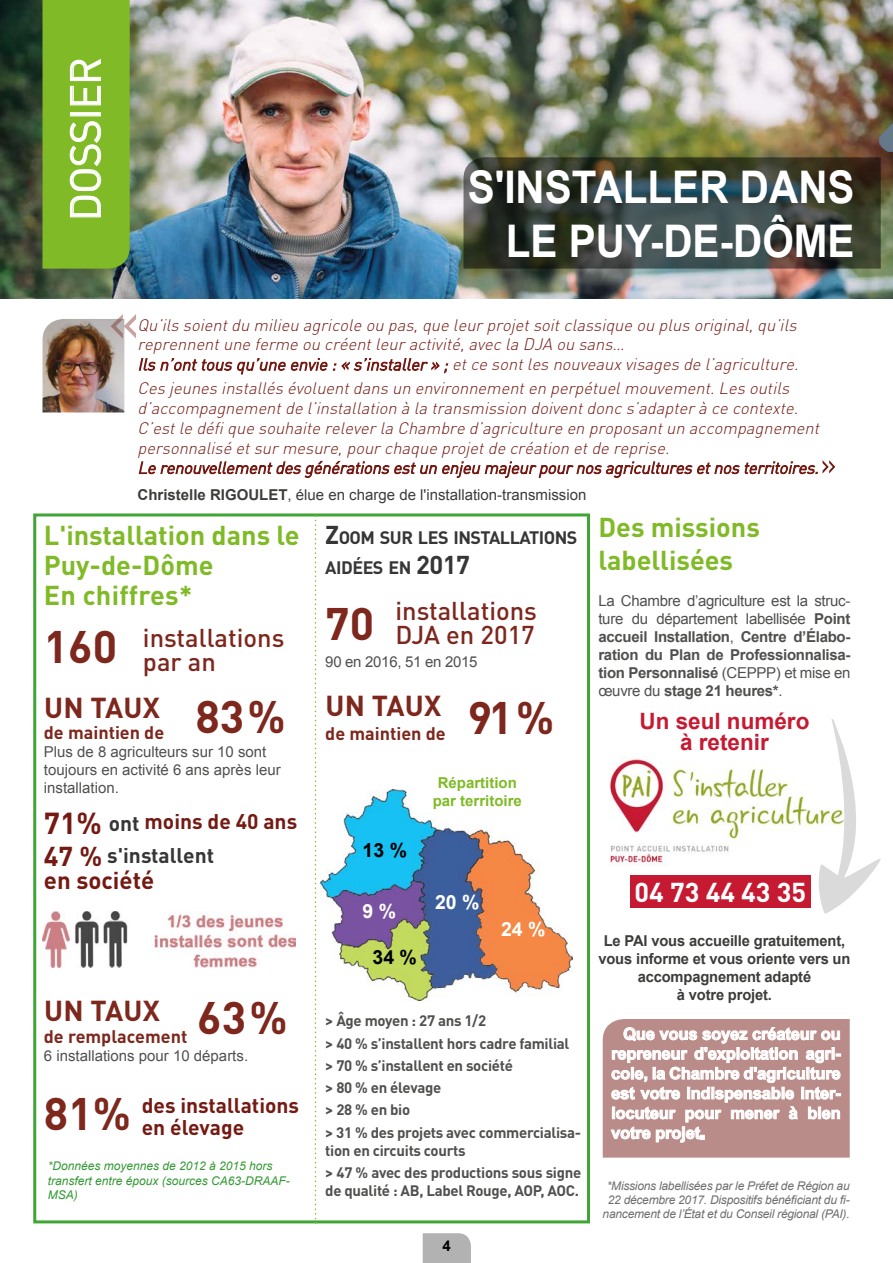
<style>
.page{position:relative;width:893px;height:1263px;background:#fff}
.page>*{position:absolute;margin:0;border:0;box-sizing:border-box;transform-origin:0 0}
.t1{font:700 45px/54px "Arial";color:#fff;text-align:right;scale:.9 1}
.t2{font:700 45px "DIN Pro";color:#7d271d}
.t3{font:42px "DIN";letter-spacing:-.02em;color:#fff}
.t4{font:700 28.5px "DIN Pro";letter-spacing:.01em;color:#7d271d}
.t5{font:700 27px/30px "DIN Pro";color:#80ba27}
.t6{font:700 27px "DIN Pro";color:#fff}
.t7{font:500 25.5px/24px "DIN Pro";color:#7d271d}
.t8{font:700 24px "DIN Pro";color:#741a13}
.t9{font:700 22.5px/21px "Arial";color:#c61a32;text-align:center}
.t10{font:700 21px/33.9px "DIN Pro";color:#373636}
.t11{font:700 21px/22.5px "DIN Pro";color:#741a13}
.t12{font:700 19.5px "Arial";color:#fff}
.t13{font:700 19.5px "Arial";color:#000}
.t14{font:700 18px "DIN Pro";color:#7d271d}
.t15{font:700 17.85px/30.6px "DIN Pro";letter-spacing:-.03em;color:#373636}
.t16{font:italic 300 16.5px/19.8px "DIN";color:#741a13}
.t17{font:700 16.5px/19.8px "Arial";letter-spacing:-.01em;color:#fff;text-align:justify}
.t18{font:700 15px/22.2px "DIN Pro";letter-spacing:-.02em;color:#50504f}
.t19{font:700 15px/18px "Arial";letter-spacing:-.02em;color:#50504f;text-align:justify}
.t20{font:15px/18px "Arial";color:#50504f}
.t21{font:700 15px/18px "Arial";letter-spacing:-.01em;color:#3c3c3b;text-align:center}
.t22{font:15px "Arial";color:#3c3c3b}
.t23{font:700 15px/18px "Arial";color:#80ba27;text-align:center}
.t24{font:15px "Arial";letter-spacing:-.02em;color:#50504f}
.t25{font:700 15px "Arial";color:#000}
.t26{font:italic 12px/14.4px "Arial";letter-spacing:-.02em;color:#706f6f;text-align:center}
.t27{font:italic 12px/14.4px "Arial";color:#393}
.s1{font-weight:700}
.s2{font-size:30px;color:#741a13}
.s3{color:#741a13}
.s4{font-size:27px;color:#741a13}
.s5{font-size:25.5px}
.s6{font-weight:400}
</style>
<div class="page">
<div style="left:33px;top:513px;width:557px;height:710px;border:3px solid #3fa535"></div>
<img style="left:43px;top:319px;width:81px;height:93px">
<svg style="left:423px;top:1233px;width:48px;height:30px"></svg>
<img style="left:0;top:0;width:893px;height:299px">
<img style="left:879px;top:11px;width:14px;height:140px">
<svg style="left:139px;top:358px;width:309px;height:17px"></svg>
<svg style="left:139px;top:460px;width:696px;height:18px"></svg>
<svg style="left:463px;top:157px;width:418px;height:112px;background:#39423a"></svg>
<svg style="left:43px;top:0;width:87px;height:269px;background:#84bc30"></svg>
<svg style="left:111px;top:314px;width:25px;height:25px"></svg>
<svg style="left:315px;top:515px;width:1px;height:708px"></svg>
<img style="left:610px;top:759px;width:208px;height:107px">
<div style="left:630px;top:875px;width:180px;height:33px;background:#c61a32"></div>
<svg style="left:818px;top:719px;width:63px;height:195px"></svg>
<img style="left:42px;top:912px;width:254px;height:55px">
<img style="left:320px;top:790px;width:253px;height:211px">
<svg style="left:603px;top:1019px;width:247px;height:138px;background:#c5a09d"></svg>
<h2 class="t3" style="left:59px;top:221px;width:165px;rotate:-90deg">DOSSIER</h2>
<h1 class="t1" style="left:468px;top:162px;width:431px">S'INSTALLER DANS<br>LE PUY-DE-DÔME</h1>
<p class="t16" style="left:138px;top:315px;width:662px">Qu’ils soient du milieu agricole ou pas, que leur projet soit classique ou plus original, qu’ils reprennent une ferme ou créent leur activité, avec la DJA ou sans…<br>Ils n’ont tous qu’une envie : « s’installer » ; et ce sont les nouveaux visages de l’agriculture.</p>
<p class="t16" style="left:138px;top:378px;width:683px">Ces jeunes installés évoluent dans un environnement en perpétuel mouvement. Les outils d’accompagnement de l’installation à la transmission doivent donc s’adapter à ce contexte.<br>C’est le défi que souhaite relever la Chambre d’agriculture en proposant un accompagnement personnalisé et sur mesure, pour chaque projet de création et de reprise.<br>Le renouvellement des générations est un enjeu majeur pour nos agricultures et nos territoires.</p>
<p class="t22" style="left:138px;top:485px;width:450px"><span class="s1">Christelle RIGOULET</span>, élue en charge de l'installation-transmission</p>
<h3 class="t5" style="left:44px;top:517px;width:257px">L'installation dans le<br>Puy-de-Dôme<br>En chiffres*</h3>
<h1 class="t2" style="left:44px;top:609px;width:75px">160</h1>
<h3 class="t4" style="left:44px;top:684px;width:118px">UN TAUX</h3>
<p class="t14" style="left:44px;top:718px;width:122px">de maintien de</p>
<p class="t20" style="left:44px;top:743px;width:238px">Plus de 8 agriculteurs sur 10 sont toujours en activité 6 ans après leur installation.</p>
<p class="t10" style="left:44px;top:802px;width:255px"><span class="s2">71%</span> ont <span class="s3">moins de 40 ans<br></span><span class="s4">47 %</span> s'installent</p>
<h3 class="t8" style="left:44px;top:860px;width:112px">en société</h3>
<h3 class="t7" style="left:143px;top:623px;width:143px">installations par an</h3>
<h1 class="t2" style="left:195px;top:679px;width:92px">83 %</h1>
<h3 class="t4" style="left:44px;top:986px;width:118px">UN TAUX</h3>
<p class="t14" style="left:44px;top:1021px;width:145px">de remplacement</p>
<p class="t20" style="left:44px;top:1047px;width:206px">6 installations pour 10 départs.</p>
<h1 class="t2" style="left:44px;top:1076px;width:89px">81%</h1>
<h1 class="t2" style="left:197px;top:980px;width:92px">63 %</h1>
<p class="t11" style="left:142px;top:1091px;width:159px">des installations en élevage</p>
<p class="t27" style="left:48px;top:1159px;width:244px">*Données moyennes de 2012 à 2015 hors transfert entre époux (sources CA63-DRAAF-<br>MSA)</p>
<p class="t15" style="left:325px;top:520px;width:254px"><span class="s5">Z</span>OOM SUR LES INSTALLATIONS<br>AIDÉES EN <span class="s5">2017</span></p>
<h1 class="t2" style="left:325px;top:586px;width:50px">70</h1>
<p class="t24" style="left:325px;top:652px;width:154px">90 en 2016, 51 en 2015</p>
<h3 class="t4" style="left:325px;top:682px;width:118px">UN TAUX</h3>
<p class="t14" style="left:325px;top:718px;width:122px">de maintien de</p>
<h3 class="t7" style="left:395px;top:596px;width:143px">installations<br>DJA en 2017</h3>
<h1 class="t2" style="left:468px;top:680px;width:88px">91 %</h1>
<p class="t13" style="left:363px;top:837px;width:46px">13 %</p>
<p class="t12" style="left:363px;top:898px;width:35px">9 %</p>
<p class="t13" style="left:373px;top:944px;width:46px">34 %</p>
<p class="t23" style="left:433px;top:774px;width:91px">Répartition par territoire</p>
<p class="t12" style="left:435px;top:889px;width:46px">20 %</p>
<p class="t12" style="left:501px;top:916px;width:46px">24 %</p>
<h3 class="t5" style="left:598px;top:508px;width:163px;line-height:32.4px">Des missions labellisées</h3>
<p class="t19" style="left:598px;top:592px;width:254px"><span class="s6">La Chambre d’agriculture est la struc&shy;ture du département labellisée</span> Point accueil Installation<span class="s6">,</span> Centre d’Élabo&shy;ration du Plan de Professionnalisa&shy;tion Personnalisé <span class="s6">(CEPPP) et mise en œuvre du</span> stage 21 heures*<span class="s6">.</span></p>
<h3 class="t9" style="left:639px;top:712px;width:172px">Un seul numéro à retenir</h3>
<h3 class="t6" style="left:634px;top:869px;width:173px">04 73 44 43 35</h3>
<p class="t21" style="left:598px;top:932px;width:254px">Le PAI vous accueille gratuitement, vous informe et vous oriente vers un accompagnement adapté<br>à votre projet.</p>
<p class="t18" style="left:325px;top:1008px;width:257px">&gt; Âge moyen : 27 ans 1/2<br>&gt; 40 % s’installent hors cadre familial &gt; 70 % s’installent en société<br>&gt; 80 % en élevage<br>&gt; 28 % en bio<br>&gt; 31 % des projets avec commercialisa-</p>
<p class="t18" style="left:325px;top:1137px;width:257px">tion en circuits courts<br>&gt; 47 % avec des productions sous signe</p>
<p class="t18" style="left:325px;top:1177px;width:255px">de qualité : AB, Label Rouge, AOP, AOC.</p>
<p class="t26" style="left:603px;top:1178px;width:249px">*Missions labellisées par le Préfet de Région au<br>22 décembre 2017. Dispositifs bénéficiant du fi&shy;nancement de l’État et du Conseil régional (PAI).</p>
<p class="t17" style="left:611px;top:1024px;width:231px;text-indent:12px">Que vous soyez créateur ou repreneur d'exploitation agri&shy;cole, la Chambre d'agriculture est votre indispensable inter&shy;locuteur pour mener à bien votre projet.</p>
<p class="t25" style="left:443px;top:1236px;width:10px">4</p>
</div>
